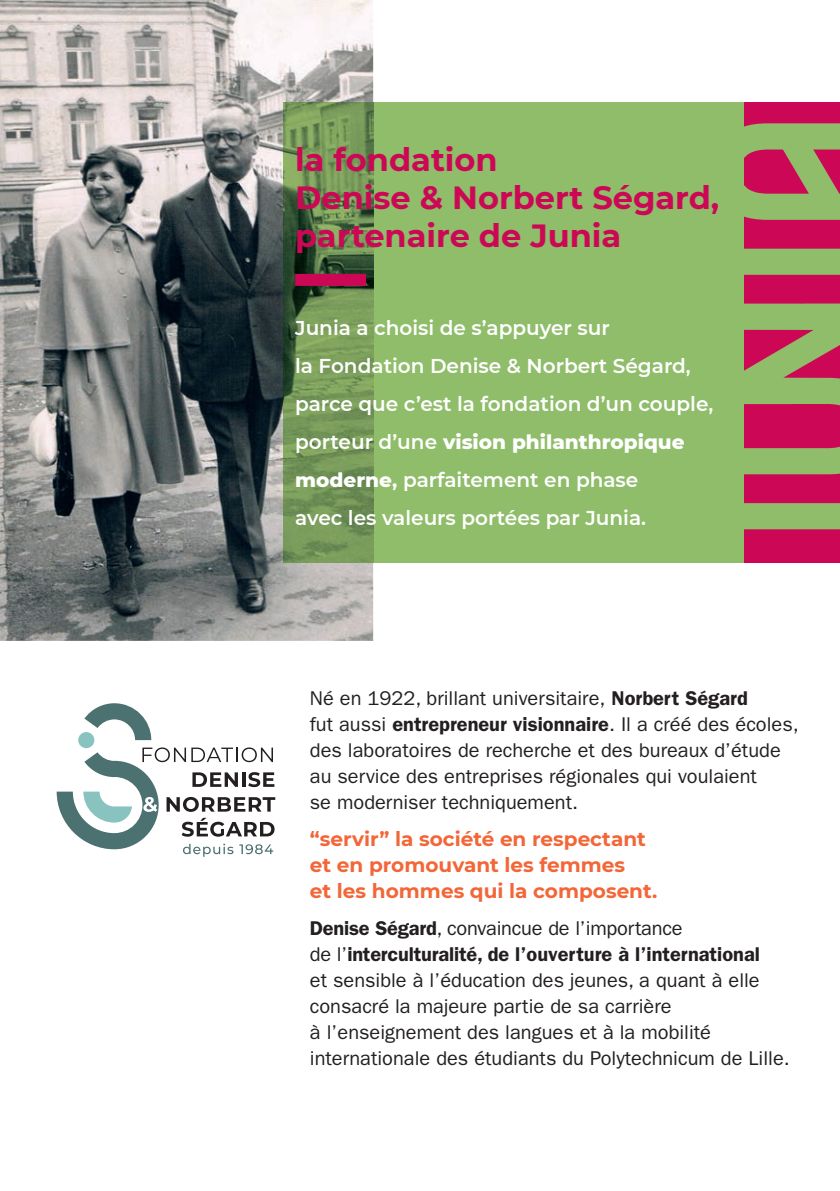
<style>
.page{position:relative;width:840px;height:1191px;background:#fff}
.page>*{position:absolute;margin:0;border:0;box-sizing:border-box;transform-origin:0 0}
.t1{font:700 32px/38.4px "Montserrat";color:#cc0856}
.t2{font:20px/26px "ITC Franklin Gothic Std";color:#231f20}
.t3{font:600 20px/38px "Montserrat";color:#fff}
.t4{font:700 20px/26px "Montserrat";color:#f26637}
.s1{font-weight:800}
.s2{font-weight:700}
.s3{font-weight:600}
</style>
<div class="page">
<img style="left:0;top:0;width:373px;height:641px">
<div style="left:373px;top:102px;width:371px;height:461px;background:#8fbd6a"></div>
<img style="left:283px;top:102px;width:90px;height:461px">
<div style="left:295px;top:274px;width:71px;height:12px;background:#cc0856"></div>
<div style="left:744px;top:102px;width:95px;height:461px;background:#cc0856"></div>
<svg style="left:744px;top:123px;width:95px;height:407px;fill:#8fbd6a"></svg>
<div style="left:78px;top:732px;width:16px;height:16px;background:#88c3c0;border-radius:50%"></div>
<svg style="left:84px;top:703px;width:67px;height:37px"></svg>
<svg style="left:57px;top:747px;width:218px;height:109px"></svg>
<h1 class="t1" style="left:295px;top:138px;width:425px">la fondation<br>Denise &amp; Norbert Ségard, partenaire de Junia</h1>
<p class="t3" style="left:295px;top:308px;width:419px">Junia a choisi de s’appuyer sur<br>la Fondation Denise &amp; Norbert Ségard, parce que c’est la fondation d’un couple, porteur d’une <span class="s1">vision philanthropique moderne</span><span class="s2">,</span> parfaitement en phase<br>avec les valeurs portées par Junia.</p>
<p class="t2" style="left:310px;top:685px;width:490px">Né en 1922, brillant universitaire, <span class="s3">Norbert Ségard<br></span>fut aussi <span class="s3">entrepreneur visionnaire</span>. Il a créé des écoles, des laboratoires de recherche et des bureaux d’étude au service des entreprises régionales qui voulaient<br>se moderniser techniquement.</p>
<p class="t4" style="left:310px;top:824px;width:349px">“servir” la société en respectant et en promouvant les femmes<br>et les hommes qui la composent.</p>
<p class="t2" style="left:310px;top:915px;width:481px"><span class="s3">Denise Ségard</span>, convaincue de l’importance<br>de l’<span class="s3">interculturalité, de l’ouverture à l’international<br></span>et sensible à l’éducation des jeunes, a quant à elle consacré la majeure partie de sa carrière<br>à l’enseignement des langues et à la mobilité internationale des étudiants du Polytechnicum de Lille.</p>
</div>
